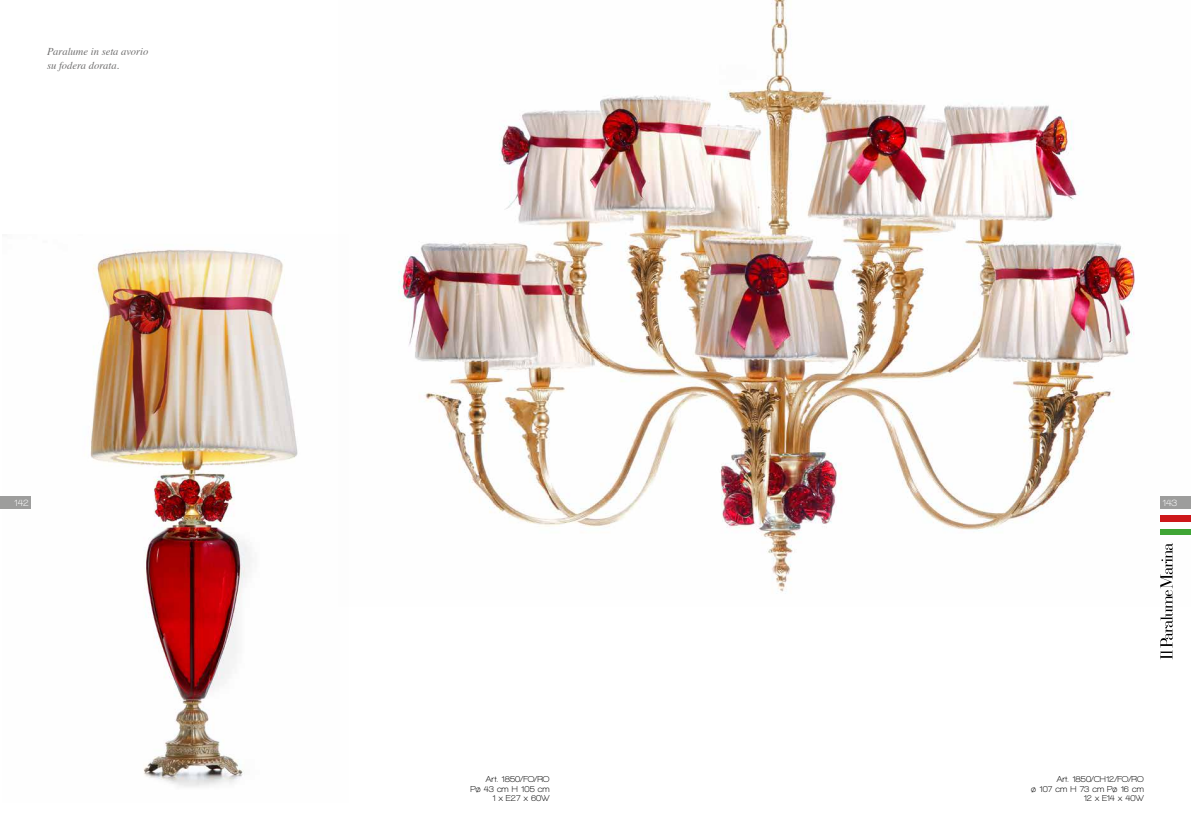
<style>
.page{position:relative;width:1191px;height:831px;background:#fff}
.page>*{position:absolute;margin:0;border:0;box-sizing:border-box;transform-origin:0 0}
.t1{font:italic 10.5px/14px "Times";color:#706f6f}
.t2{font:700 9.62px "Walkway";color:#fff}
.t3{font:700 8.75px/9.6px "Walkway";letter-spacing:-.005em;color:#000;text-align:right}
</style>
<div class="page">
<img style="left:398px;top:0;width:792px;height:607px">
<img style="left:3px;top:249px;width:295px;height:538px">
<svg style="left:1160px;top:543px;width:12px;height:116px"></svg>
<div style="left:1160px;top:515px;width:31px;height:7px;background:#cd171a"></div>
<div style="left:1160px;top:528px;width:31px;height:7px;background:#3fa535"></div>
<div style="left:1160px;top:522px;width:31px;height:6px;background:#fff"></div>
<div style="left:1160px;top:496px;width:31px;height:12px;background:#9d9d9c"></div>
<div style="left:0;top:496px;width:31px;height:12px;background:#9d9d9c"></div>
<p class="t1" style="left:47px;top:44px;width:103px">Paralume in seta avorio su fodera dorata.</p>
<p class="t2" style="left:14px;top:497px;width:17px">142</p>
<p class="t2" style="left:1162px;top:497px;width:17px">143</p>
<p class="t3" style="left:470px;top:774px;width:81px">Art. 1850/FO/RO<br>Pø 43 cm H 105 cm<br>1 x E27 x 60W</p>
<p class="t3" style="left:1031px;top:774px;width:114px">Art. 1850/CH12/FO/RO<br>ø 107 cm H 73 cm Pø 16 cm<br>12 x E14 x 40W</p>
</div>
